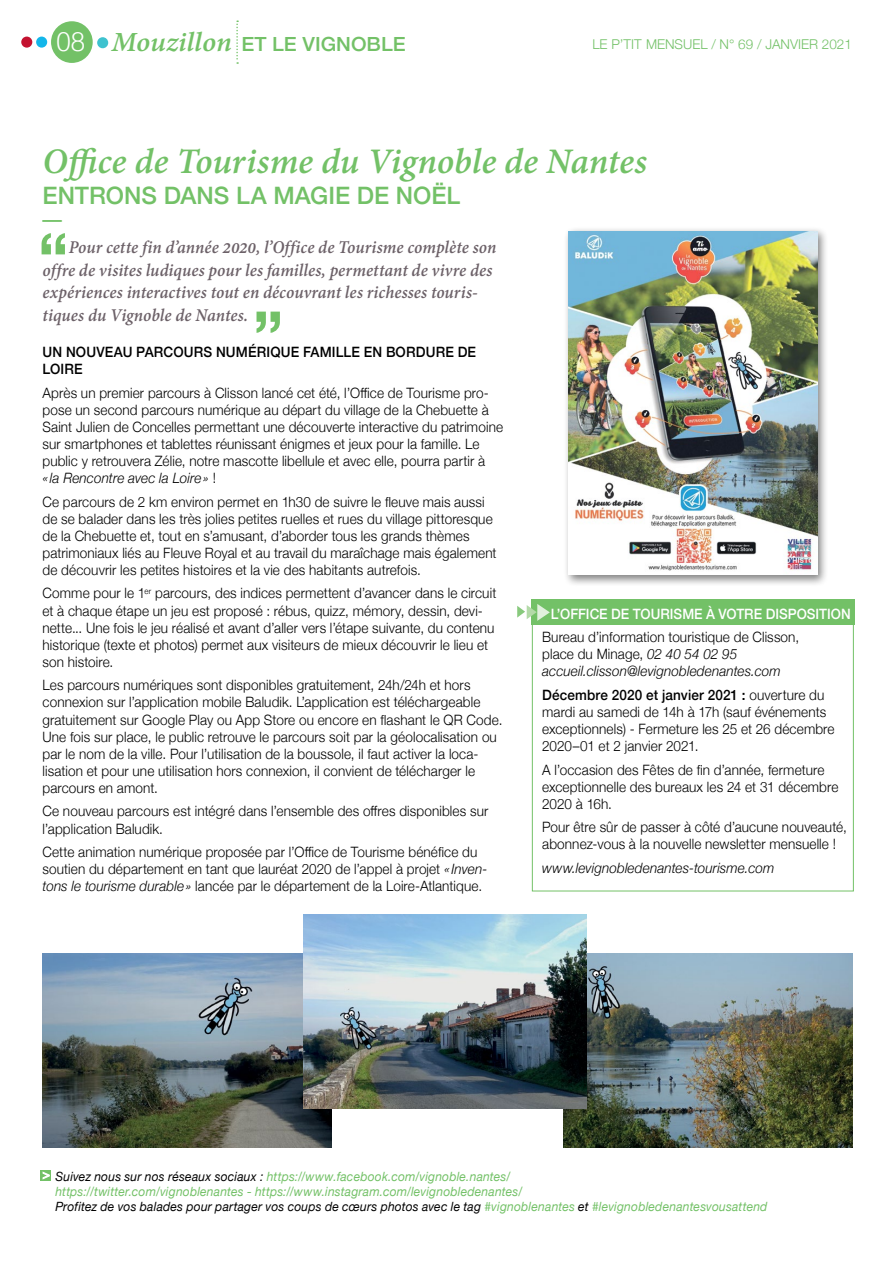
<style>
.page{position:relative;width:893px;height:1263px;background:#fff}
.page>*{position:absolute;margin:0;border:0;box-sizing:border-box;transform-origin:0 0}
.t1{font:italic 700 39px "Adobe Devanagari";letter-spacing:-.005em;color:#73c167}
.t2{font:italic 700 39px "Helvetica Neue";color:#73c167}
.t3{font:500 24px "Helvetica Neue";color:#73c167}
.t4{font:italic 700 19.5px/22.5px "Adobe Devanagari";color:#6c6168;scale:.95 1}
.t5{font:500 19.5px "Helvetica Neue";color:#73c167;scale:1.05 1}
.t6{font:300 14.25px/17.1px "Helvetica Neue";letter-spacing:.01em;color:#000;scale:.95 1}
.t7{font:500 14.25px/17.1px "Helvetica Neue";letter-spacing:.015em;color:#000;scale:.95 1}
.t8{font:500 14.25px "Helvetica Neue";color:#fff;scale:.94 1}
.t9{font:italic 300 14.25px "Helvetica Neue";letter-spacing:.01em;color:#000;scale:.95 1}
.t10{font:300 13.5px "Helvetica Neue";color:#73c167}
.t11{font:italic 12.75px/15px "Helvetica Neue";letter-spacing:.015em;color:#73c167;scale:.95 1}
.s1{font-weight:300;font-size:27px;color:#fff}
.s2{font-family:"Adobe Devanagari";font-weight:700;font-style:italic;font-size:30px}
.s3{font-style:italic}
.s4{font-weight:500}
.s5{color:#000}
</style>
<div class="page">
<svg style="left:236px;top:21px;width:2px;height:43px"></svg>
<div style="left:21px;top:37px;width:11px;height:11px;background:#c41230;border-radius:50%"></div>
<div style="left:36px;top:37px;width:11px;height:11px;background:#13b6ea;border-radius:50%"></div>
<div style="left:51px;top:21px;width:42px;height:42px;background:#73c167;border-radius:50%"></div>
<div style="left:97px;top:37px;width:11px;height:11px;background:#3ec2cf;border-radius:50%"></div>
<div style="left:532px;top:600px;width:323px;height:25px;background:#73c167"></div>
<div style="left:532px;top:621px;width:322px;height:270px;border:1px solid #73c167"></div>
<svg style="left:517px;top:604px;width:33px;height:17px"></svg>
<div style="left:40px;top:1170px;width:11px;height:11px;background:#73c167"></div>
<svg style="left:42px;top:1171px;width:8px;height:9px"></svg>
<div style="left:563px;top:227px;width:266px;height:360px;background:#000;opacity:.5"></div>
<img style="left:568px;top:231px;width:249px;height:344px">
<svg style="left:41px;top:233px;width:24px;height:21px"></svg>
<svg style="left:256px;top:312px;width:24px;height:21px"></svg>
<img style="left:43px;top:953px;width:288px;height:195px">
<img style="left:563px;top:953px;width:289px;height:195px">
<img style="left:303px;top:914px;width:284px;height:195px">
<h3 class="t5" style="left:56px;top:28px;width:248px"><span class="s1">08</span> <span class="s2">Mouzillon</span> ET LE VIGNOB</h3>
<h3 class="t5" style="left:381px;top:28px;width:23px">LE</h3>
<p class="t10" style="left:592px;top:33px;width:261px">le p’tit Mensuel / N° 69 / Janvier 2021</p>
<h1 class="t1" style="left:43px;top:139px;width:606px">Office de Tourisme du Vignoble de Nantes</h1>
<h2 class="t3" style="left:43px;top:176px;width:404px">ENTRONS DANS LA MAGIE DE NOËL</h2>
<h1 class="t2" style="left:43px;top:173px;width:21px">_</h1>
<h3 class="t4" style="left:43px;top:238px;width:479px;text-indent:26px">Pour cette fin d’année 2020, l’Office de Tourisme complète son offre de visites ludiques pour les familles, permettant de vivre des expériences interactives tout en découvrant les richesses touris&shy;tiques du Vignoble de Nantes.</h3>
<p class="t7" style="left:43px;top:342px;width:458px">UN NOUVEAU PARCOURS NUMÉRIQU E FAMILLE EN BORDURE DE<br>LOIRE</p>
<p class="t6" style="left:43px;top:383px;width:486px">Après un premier parcours à Clisson lancé cet été, l’Office de Tourisme pro&shy;pose un second parcours numérique au départ du village de la Chebuette à Saint Julien de Concelles permettant une découverte interactive du patrimoine sur smartphones et tablettes réunissant énigmes et jeux pour la famille. Le public y retrouvera Zélie, notre mascotte libellule et avec elle, pourra partir à<br><span class="s3">« la Rencontre avec la Loire»</span> !</p>
<p class="t6" style="left:43px;top:492px;width:480px">Ce parcours de 2 km environ permet en 1h30 de suivre le fleuve mais aussi de se balader dans les très jolies petites ruelles et rues du village pittoresque de la Chebuette et, tout en s’amusant, d’aborder tous les grands thèmes patrimoniaux liés au Fleuve Royal et au travail du maraîchage mais également de découvrir les petites histoires et la vie des habitants autrefois.</p>
<p class="t6" style="left:43px;top:584px;width:479px">Comme pour le 1<sup>er</sup> parcours, des indices permettent d’avancer dans le circuit et à chaque étape un jeu est proposé : rébus, quizz, mémory, dessin, devi&shy;nette... Une fois le jeu réalisé et avant d’aller vers l’étape suivante, du contenu historique (texte et photos) permet aux visiteurs de mieux découvrir le lieu et son histoire.</p>
<p class="t6" style="left:43px;top:676px;width:486px">Les parcours numériques sont disponibles gratuitement, 24h/24h et hors connexion sur l’application mobile Baludik. L’application est téléchargeable gratuitement sur Google Play ou App Store ou encore en flashant le QR Code.<br>Une fois sur place, le public retrouve le parcours soit par la géolocalisation ou par le nom de la ville. Pour l’utilisation de la boussole, il faut activer la loca&shy;lisation et pour une utilisation hors connexion, il convient de télécharger le parcours en amont.</p>
<p class="t6" style="left:43px;top:802px;width:471px">Ce nouveau parcours est intégré dans l’ensemble des offres disponibles sur l’application Baludik.</p>
<p class="t6" style="left:43px;top:842px;width:470px">Cette animation numérique proposée par l’Office de Tourisme bénéfice du soutien du département en tant que lauréat 2020 de l’appel à projet <span class="s3">« Inven&shy;tons le tourisme durable»</span> lancée par le département de la Loire-Atlantique.</p>
<p class="t8" style="left:551px;top:602px;width:320px">L’OFFICE DE TOURISME À VOTRE DISPOSITION</p>
<p class="t6" style="left:542px;top:627px;width:272px">Bureau d’information touristique de Clisson, place du Minage, <span class="s3">02 40 54 02 95 accueil.clisson@levignobledenantes.com</span></p>
<p class="t6" style="left:542px;top:685px;width:309px"><span class="s4">DÉCEMBRE 2020 ET JANVIER 2021 :</span> ouverture du mardi au samedi de 14h à 17h (sauf événements exceptionnels) - Fermeture les 25 et 26 décembre 2020–01 et 2 janvier 2021.</p>
<p class="t6" style="left:542px;top:760px;width:313px">A l’occasion des Fêtes de fin d’année, fermeture exceptionnelle des bureaux les 24 et 31 décembre<br>2020 à 16h.</p>
<p class="t6" style="left:542px;top:818px;width:322px">Pour être sûr de passer à côté d’aucune nouveauté, abonnez-vous à la nouvelle newsletter mensuelle !</p>
<p class="t9" style="left:542px;top:856px;width:246px">www.levignobledenantes-tourisme.com</p>
<p class="t11" style="left:55px;top:1170px;width:751px"><span class="s5">Suivez nous sur nos réseaux sociaux :</span> https://www.facebook.com/vignoble.nantes/<br>https://twitter.com/vignoblenantes - https://www.instagram.com/levignobledenantes/<br><span class="s5">Profitez de vos balades pour partager vos coups de cœurs photos avec le tag</span> #vignoblenantes <span class="s5">et</span> #levignobledenantesvousattend</p>
</div>
